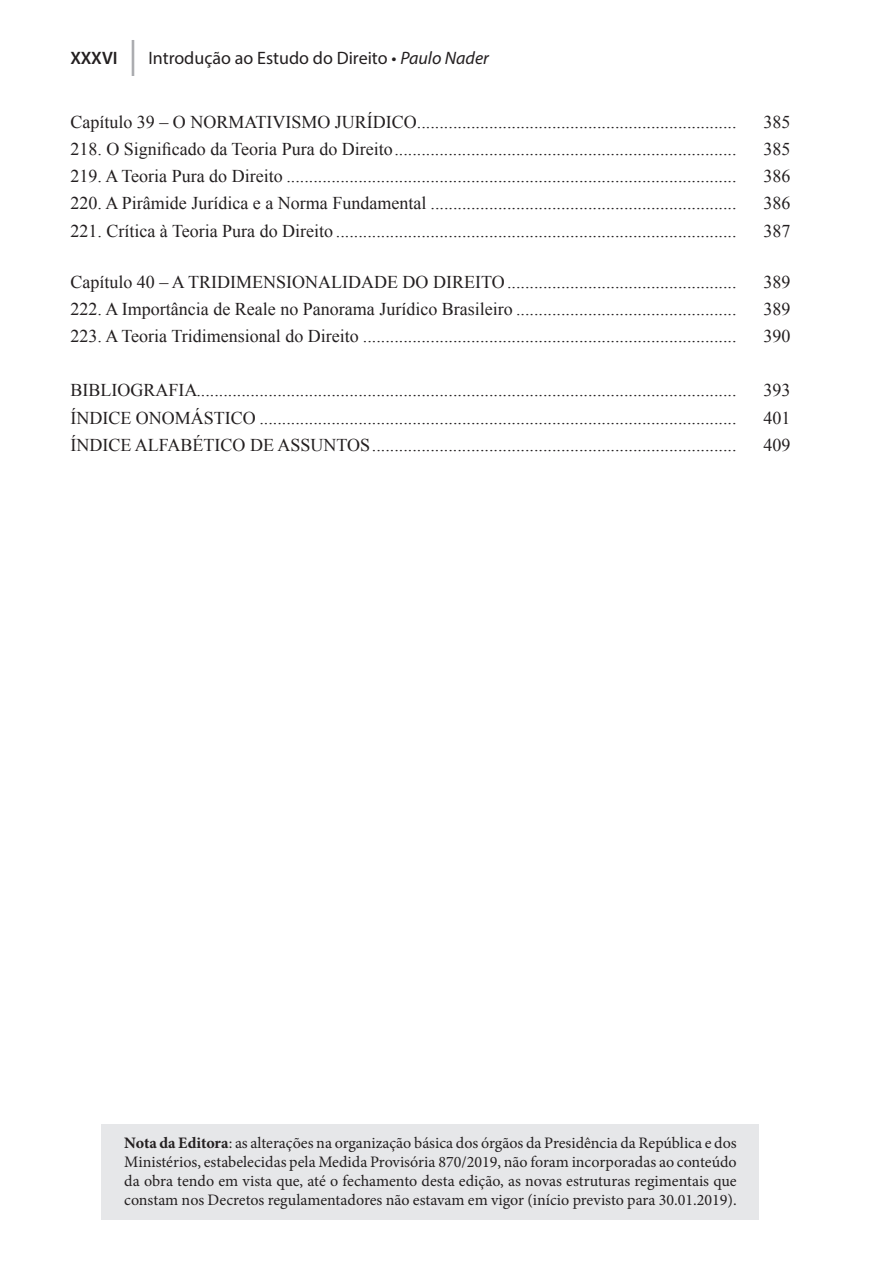
<style>
.page{position:relative;width:878px;height:1275px;background:#fff}
.page>*{position:absolute;margin:0;border:0;box-sizing:border-box;transform-origin:0 0}
.indtab{font:18px "Times New Roman";color:#231f20}
.ind_cap{font:18px "Times New Roman";color:#231f20}
.t1{font:18px "Myriad Pro";color:#231f20}
.NOTA_EDITORA{font:16px/19px "Minion Pro";color:#231f20;text-align:justify}
.s1{font-weight:600}
.s2{font-size:36px;color:#a8a9ad}
.s3{font-style:italic}
.s4{font-weight:700}
</style>
<div class="page">
<div style="left:102px;top:1124px;width:657px;height:96px;background:#e6e7e9"></div>
<p class="t1" style="left:70px;top:47px;width:420px"><span class="s1">XXXVI</span> <span class="s2">|</span> Introdução ao Estudo do Direito • <span class="s3">Paulo Nader</span></p>
<p class="ind_cap" style="left:70px;top:110px;width:668px">Capítulo 39 – O NORMATIVISMO JURÍDICO.......................................................................</p>
<p class="ind_cap" style="left:763px;top:110px;width:28px">385</p>
<p class="indtab" style="left:70px;top:137px;width:667px">218. O Significado da Teoria Pura do Direito............................................................................</p>
<p class="indtab" style="left:763px;top:137px;width:28px">385</p>
<p class="indtab" style="left:70px;top:164px;width:667px">219. A Teoria Pura do Direito ....................................................................................................</p>
<p class="indtab" style="left:763px;top:164px;width:28px">386</p>
<p class="indtab" style="left:70px;top:191px;width:668px">220. A Pirâmide Jurídica e a Norma Fundamental ....................................................................</p>
<p class="indtab" style="left:763px;top:191px;width:28px">386</p>
<p class="indtab" style="left:70px;top:218px;width:668px">221. Crítica à Teoria Pura do Direito .........................................................................................</p>
<p class="indtab" style="left:763px;top:218px;width:28px">387</p>
<p class="ind_cap" style="left:70px;top:270px;width:668px">Capítulo 40 – A TRIDIMENSIONALIDADE DO DIREITO...................................................</p>
<p class="ind_cap" style="left:763px;top:270px;width:28px">389</p>
<p class="indtab" style="left:70px;top:297px;width:667px">222. A Importância de Reale no Panorama Jurídico Brasileiro .................................................</p>
<p class="indtab" style="left:763px;top:297px;width:28px">389</p>
<p class="indtab" style="left:70px;top:324px;width:668px">223. A Teoria Tridimensional do Direito ...................................................................................</p>
<p class="indtab" style="left:763px;top:324px;width:28px">390</p>
<p class="indtab" style="left:70px;top:378px;width:668px">BIBLIOGRAFIA........................................................................................................................</p>
<p class="indtab" style="left:763px;top:378px;width:28px">393</p>
<p class="indtab" style="left:70px;top:406px;width:668px">ÍNDICE ONOMÁSTICO ..........................................................................................................</p>
<p class="indtab" style="left:763px;top:406px;width:28px">401</p>
<p class="indtab" style="left:70px;top:433px;width:667px">ÍNDICE ALFABÉTICO DE ASSUNTOS.................................................................................</p>
<p class="indtab" style="left:763px;top:433px;width:28px">409</p>
<p class="NOTA_EDITORA" style="left:124px;top:1133px;width:614px"><span class="s4">Nota da Editora</span>: as alterações na organização básica dos órgãos da Presidência da República e dos Ministérios, estabelecidas pela Medida Provisória 870/2019, não foram incorporadas ao conteúdo da obra tendo em vista que, até o fechamento desta edição, as novas estruturas regimentais que constam nos Decretos regulamentadores não estavam em vigor (início previsto para 30.01.2019).</p>
</div>
